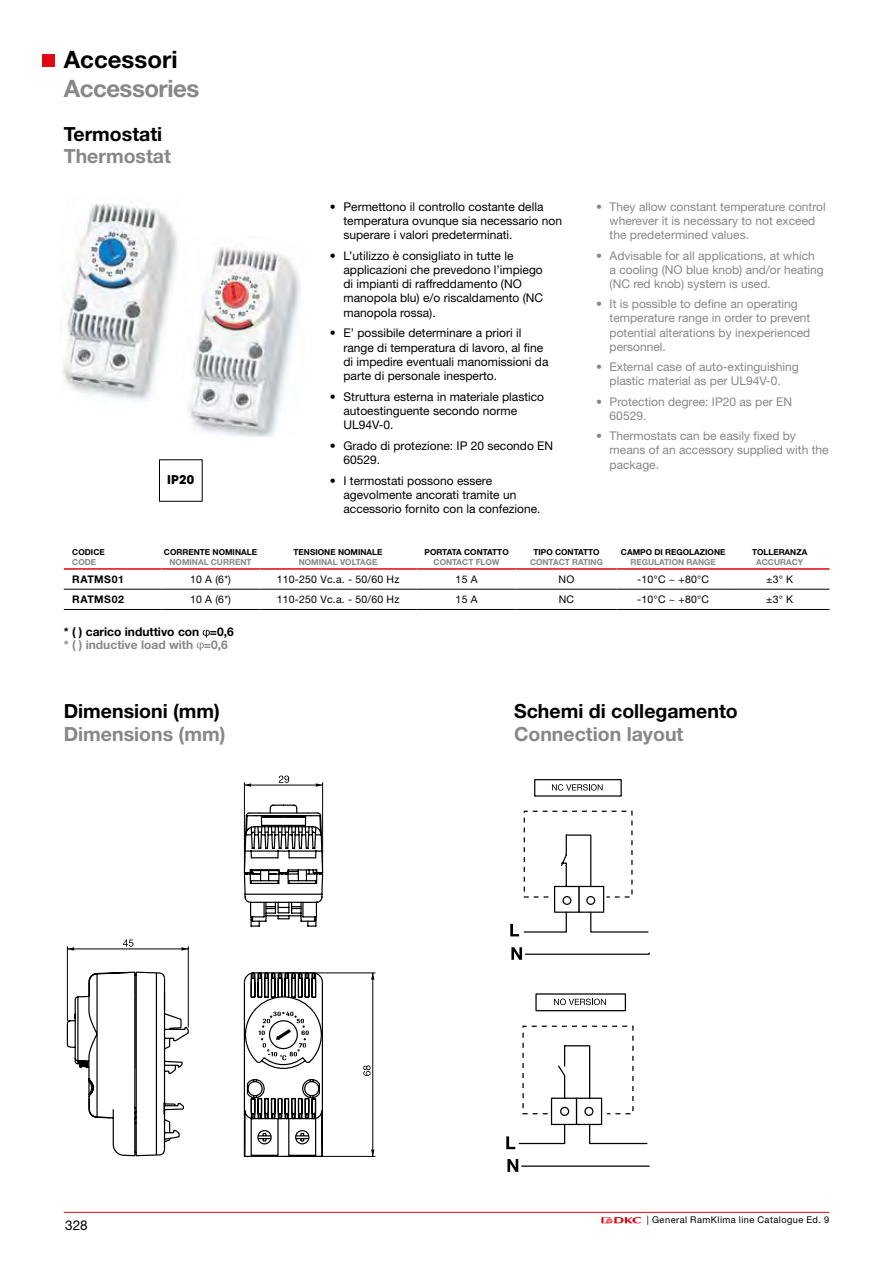
<style>
.page{position:relative;width:893px;height:1263px;background:#fff}
.page>*{position:absolute;margin:0;border:0;box-sizing:border-box;transform-origin:0 0}
.t1{font:700 24px "Helvetica Neue LT Std";letter-spacing:-.02em;color:#878787}
.t2{font:700 24px "Helvetica Neue LT Std";color:#000}
.t3{font:700 19.5px "Helvetica Neue LT Std";color:#000}
.t4{font:700 19.5px "Helvetica Neue LT Std";color:#878787}
.t5{font:13.5px "Helvetica Neue LT Std";color:#000}
.t6{font:12px/14.1px "Helvetica Neue LT Std";color:#000}
.t7{font:12px/14.1px "Helvetica Neue LT Std";color:#878787}
.t8{font:700 12px "Helvetica Neue LT Std";color:#000}
.t9{font:700 12px "Helvetica Neue LT Std";color:#878787}
.t10{font:700 12px "ITC Avant Garde Std";color:#000}
.t11{font:10.5px "Helvetica Neue LT Std";letter-spacing:.02em;color:#000}
.t12{font:700 10.5px "Helvetica Neue LT Std";letter-spacing:.05em;color:#000}
.t13{font:9.3px "Helvetica Neue LT Std";letter-spacing:.045em;color:#000}
.t14{font:700 8.25px "Helvetica Neue LT Std";color:#000}
.t15{font:700 8.25px "Helvetica Neue LT Std";color:#878787}
</style>
<div class="page">
<hr style="left:64px;top:1212px;width:765px;height:1px;background:#e30613">
<svg style="left:601px;top:1217px;width:40px;height:6px"></svg>
<img style="left:189px;top:247px;width:111px;height:189px">
<div style="left:43px;top:54px;width:12px;height:13px;background:#e30613"></div>
<hr style="left:64px;top:589px;width:98px;height:1px;background:#000">
<hr style="left:162px;top:589px;width:97px;height:1px;background:#000">
<hr style="left:259px;top:589px;width:158px;height:1px;background:#000">
<hr style="left:417px;top:589px;width:100px;height:1px;background:#000">
<hr style="left:517px;top:589px;width:99px;height:1px;background:#000">
<hr style="left:616px;top:589px;width:114px;height:1px;background:#000">
<hr style="left:730px;top:589px;width:99px;height:1px;background:#000">
<hr style="left:64px;top:609px;width:98px;height:1px;background:#000">
<hr style="left:162px;top:609px;width:97px;height:1px;background:#000">
<hr style="left:259px;top:609px;width:158px;height:1px;background:#000">
<hr style="left:417px;top:609px;width:100px;height:1px;background:#000">
<hr style="left:517px;top:609px;width:99px;height:1px;background:#000">
<hr style="left:616px;top:609px;width:114px;height:1px;background:#000">
<hr style="left:730px;top:609px;width:99px;height:1px;background:#000">
<hr style="left:64px;top:568px;width:98px;height:2px;background:#e30613">
<hr style="left:162px;top:568px;width:97px;height:2px;background:#e30613">
<hr style="left:259px;top:568px;width:158px;height:2px;background:#e30613">
<hr style="left:417px;top:568px;width:100px;height:2px;background:#e30613">
<hr style="left:517px;top:568px;width:99px;height:2px;background:#e30613">
<hr style="left:616px;top:568px;width:114px;height:2px;background:#e30613">
<hr style="left:730px;top:568px;width:99px;height:2px;background:#e30613">
<img style="left:61px;top:203px;width:118px;height:199px">
<svg style="left:197px;top:630px;width:13px;height:20px"></svg>
<div style="left:535px;top:993px;width:91px;height:18px;background:#fff;border:1px solid #000"></div>
<svg style="left:554px;top:998px;width:52px;height:7px"></svg>
<svg style="left:506px;top:1025px;width:144px;height:147px"></svg>
<div style="left:534px;top:779px;width:88px;height:18px;background:#fff;border:1px solid #000"></div>
<svg style="left:552px;top:784px;width:51px;height:7px"></svg>
<svg style="left:510px;top:810px;width:140px;height:150px"></svg>
<svg style="left:66px;top:971px;width:22px;height:97px"></svg>
<hr style="left:67px;top:949px;width:121px;height:1px;background:#000">
<hr style="left:67px;top:946px;width:1px;height:75px;background:#000">
<svg style="left:67px;top:947px;width:7px;height:3px"></svg>
<svg style="left:88px;top:939px;width:101px;height:218px"></svg>
<hr style="left:372px;top:973px;width:1px;height:183px;background:#000">
<hr style="left:286px;top:973px;width:89px;height:1px;background:#000">
<hr style="left:286px;top:1156px;width:89px;height:1px;background:#000">
<svg style="left:371px;top:1149px;width:3px;height:7px"></svg>
<svg style="left:371px;top:973px;width:3px;height:7px"></svg>
<svg style="left:363px;top:1065px;width:8px;height:11px"></svg>
<hr style="left:244px;top:785px;width:79px;height:1px;background:#000">
<hr style="left:322px;top:782px;width:1px;height:88px;background:#000">
<hr style="left:244px;top:782px;width:1px;height:88px;background:#000">
<svg style="left:244px;top:783px;width:7px;height:4px"></svg>
<svg style="left:316px;top:783px;width:7px;height:4px"></svg>
<svg style="left:279px;top:775px;width:10px;height:8px"></svg>
<svg style="left:243px;top:804px;width:81px;height:353px"></svg>
<div style="left:159px;top:459px;width:44px;height:43px;border:1px solid #000"></div>
<h1 class="t2" style="left:64px;top:45px;width:115px">Accessori</h1>
<h1 class="t1" style="left:64px;top:74px;width:137px">Accessories</h1>
<h2 class="t3" style="left:64px;top:122px;width:100px">Termostati</h2>
<h2 class="t4" style="left:64px;top:144px;width:109px">Thermostat</h2>
<p class="t14" style="left:72px;top:547px;width:34px">CODICE</p>
<p class="t15" style="left:72px;top:557px;width:25px">CODE</p>
<p class="t10" style="left:167px;top:472px;width:29px">IP20</p>
<p class="t14" style="left:164px;top:547px;width:95px">CORRENTE NOMINALE</p>
<p class="t15" style="left:169px;top:557px;width:84px">NOMINAL CURRENT</p>
<p class="t6" style="left:343px;top:200px;width:220px;text-indent:-14px">• Permettono il controllo costante della temperatura ovunque sia necessario non superare i valori predeterminati.</p>
<p class="t6" style="left:343px;top:249px;width:201px;text-indent:-14px">• L’utilizzo è consigliato in tutte le applicazioni che prevedono l’impiego di impianti di raffreddamento (NO manopola blu) e/o riscaldamento (NC manopola rossa).</p>
<p class="t6" style="left:343px;top:326px;width:206px;text-indent:-14px">• E’ possibile determinare a priori il range di temperatura di lavoro, al fine di impedire eventuali manomissioni da parte di personale inesperto.</p>
<p class="t6" style="left:343px;top:389px;width:202px;text-indent:-14px">• Struttura esterna in materiale plastico autoestinguente secondo norme<br>UL94V-0.</p>
<p class="t6" style="left:343px;top:438px;width:211px;text-indent:-14px">• Grado di protezione: IP 20 secondo EN<br>60529.</p>
<p class="t6" style="left:343px;top:473px;width:199px;text-indent:-14px">• I termostati possono essere agevolmente ancorati tramite un accessorio fornito con la confezione.</p>
<p class="t7" style="left:610px;top:200px;width:218px;text-indent:-13px">• They allow constant temperature control wherever it is necessary to not exceed the predetermined values.</p>
<p class="t7" style="left:610px;top:248px;width:216px;text-indent:-14px">• Advisable for all applications, at which a cooling (NO blue knob) and/or heating (NC red knob) system is used.</p>
<p class="t7" style="left:610px;top:297px;width:202px;text-indent:-14px">• It is possible to define an operating temperature range in order to prevent potential alterations by inexperienced personnel.</p>
<p class="t7" style="left:596px;top:360px;width:204px;text-align:center">• External case of auto-extinguishing plastic material as per UL94V-0.</p>
<p class="t7" style="left:610px;top:394px;width:184px;text-indent:-14px">• Protection degree: IP20 as per EN<br>60529.</p>
<p class="t7" style="left:610px;top:429px;width:220px;text-indent:-13px">• Thermostats can be easily fixed by means of an accessory supplied with the package.</p>
<p class="t14" style="left:294px;top:547px;width:90px">TENSIONE NOMINALE</p>
<p class="t15" style="left:299px;top:557px;width:80px">NOMINAL VOLTAGE</p>
<p class="t14" style="left:425px;top:547px;width:86px">PORTATA CONTATTO</p>
<p class="t15" style="left:434px;top:557px;width:68px">CONTACT FLOW</p>
<p class="t14" style="left:533px;top:547px;width:68px">TIPO CONTATTO</p>
<p class="t15" style="left:530px;top:557px;width:75px">CONTACT RATING</p>
<p class="t14" style="left:621px;top:547px;width:106px">CAMPO DI REGOLAZIONE</p>
<p class="t15" style="left:631px;top:557px;width:87px">REGULATION RANGE</p>
<p class="t14" style="left:752px;top:547px;width:57px">TOLLERANZA</p>
<p class="t15" style="left:756px;top:557px;width:49px">ACCURACY</p>
<p class="t12" style="left:72px;top:573px;width:53px">RATMS01</p>
<p class="t11" style="left:190px;top:573px;width:42px">10 A (6*)</p>
<p class="t11" style="left:277px;top:573px;width:124px">110-250 Vc.a. - 50/60 Hz</p>
<p class="t11" style="left:456px;top:573px;width:24px">15 A</p>
<p class="t11" style="left:559px;top:573px;width:17px">NO</p>
<p class="t11" style="left:637px;top:573px;width:73px">-10°C ~ +80°C</p>
<p class="t11" style="left:766px;top:573px;width:29px">±3° K</p>
<p class="t12" style="left:72px;top:593px;width:53px">RATMS02</p>
<p class="t11" style="left:190px;top:593px;width:42px">10 A (6*)</p>
<p class="t11" style="left:277px;top:593px;width:124px">110-250 Vc.a. - 50/60 Hz</p>
<p class="t11" style="left:456px;top:593px;width:24px">15 A</p>
<p class="t11" style="left:559px;top:593px;width:17px">NC</p>
<p class="t11" style="left:637px;top:593px;width:73px">-10°C ~ +80°C</p>
<p class="t11" style="left:766px;top:593px;width:29px">±3° K</p>
<p class="t8" style="left:64px;top:625px;width:171px">* ( ) carico induttivo con =0,6</p>
<p class="t9" style="left:64px;top:637px;width:165px">* ( ) inductive load with =0,6</p>
<h2 class="t3" style="left:64px;top:699px;width:158px">Dimensioni (mm)</h2>
<h2 class="t4" style="left:64px;top:721px;width:163px">Dimensions (mm)</h2>
<p class="t5" style="left:65px;top:1217px;width:24px">328</p>
<h2 class="t3" style="left:514px;top:699px;width:225px">Schemi di collegamento</h2>
<h2 class="t4" style="left:514px;top:721px;width:171px">Connection layout</h2>
<p class="t13" style="left:647px;top:1214px;width:184px">| General RamKlima line Catalogue Ed. 9</p>
</div>
